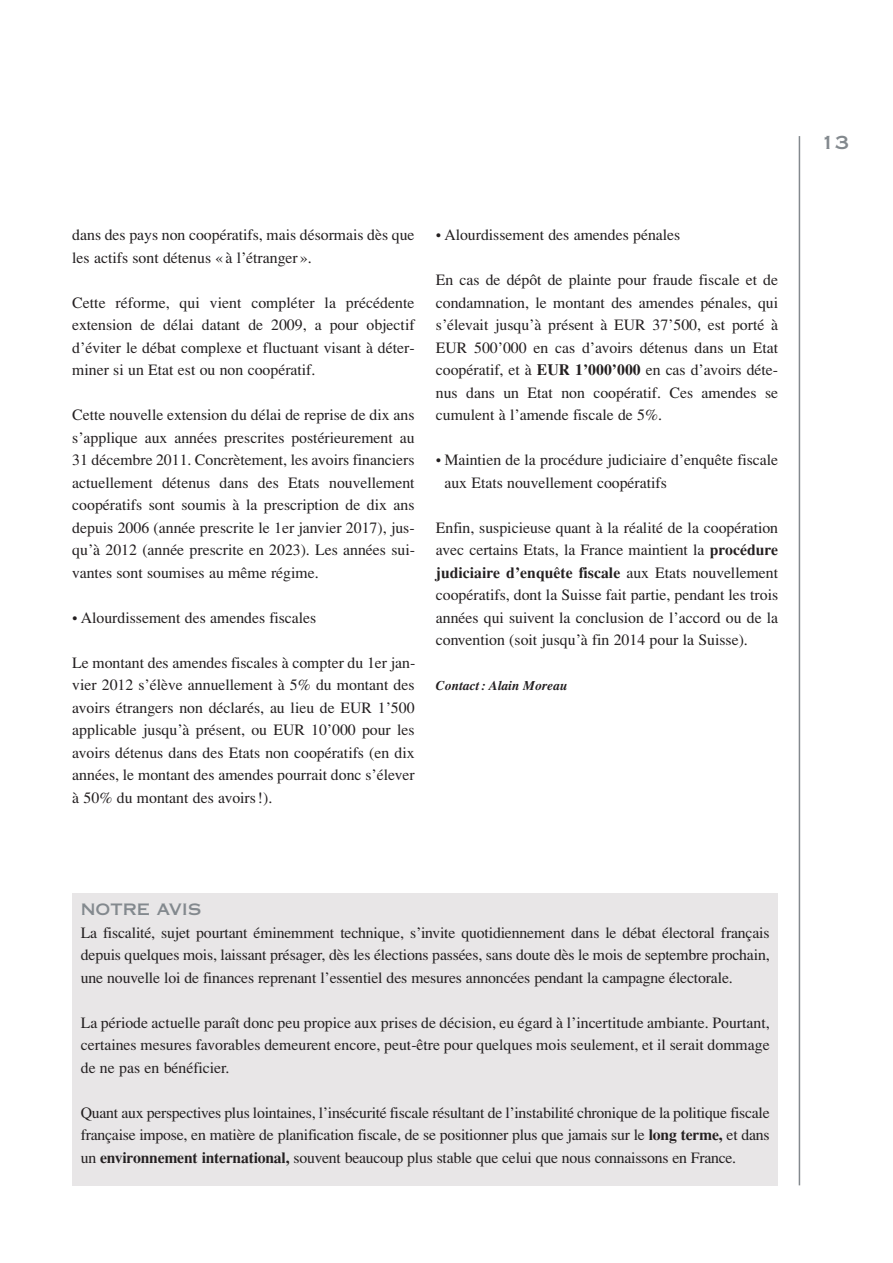
<style>
.page{position:relative;width:893px;height:1263px;background:#fff}
.page>*{position:absolute;margin:0;border:0;box-sizing:border-box;transform-origin:0 0}
.t1{font:18px "Copperplate Thirty One AB";color:#83898e}
.t2{font:15.75px/22.5px "Times";color:#231f20;text-align:justify}
.t3{font:15.75px "Copperplate Thirty One AB";color:#83898e}
.t4{font:italic 700 13.5px "Times";color:#231f20}
.s1{font-weight:700}
</style>
<div class="page">
<hr style="left:799px;top:136px;width:1px;height:1049px;background:#83898e">
<div style="left:72px;top:893px;width:706px;height:292px;background:#e8e6e7"></div>
<p class="t2" style="left:72px;top:224px;width:344px">dans des pays non coopératifs, mais désormais dès que les actifs sont détenus «à l’étranger».</p>
<p class="t2" style="left:72px;top:291px;width:344px">Cette réforme, qui vient compléter la précédente extension de délai datant de 2009, a pour objectif d’éviter le débat complexe et fluctuant visant à déter&shy;miner si un Etat est ou non coopératif.</p>
<p class="t2" style="left:72px;top:404px;width:344px">Cette nouvelle extension du délai de reprise de dix ans s’applique aux années prescrites postérieurement au 31 décembre 2011. Concrètement, les avoirs financiers actuellement détenus dans des Etats nouvellement coopératifs sont soumis à la prescription de dix ans depuis 2006 (année prescrite le 1er janvier 2017), jus&shy;qu’à 2012 (année prescrite en 2023). Les années sui&shy;vantes sont soumises au même régime.</p>
<p class="t2" style="left:72px;top:606px;width:246px">• Alourdissement des amendes fiscales</p>
<p class="t2" style="left:72px;top:651px;width:344px">Le montant des amendes fiscales à compter du 1er jan&shy;vier 2012 s’élève annuellement à 5% du montant des avoirs étrangers non déclarés, au lieu de EUR 1’500 applicable jusqu’à présent, ou EUR 10’000 pour les avoirs détenus dans des Etats non coopératifs (en dix années, le montant des amendes pourrait donc s’élever à 50% du montant des avoirs!).</p>
<p class="t2" style="left:436px;top:224px;width:246px">• Alourdissement des amendes pénales</p>
<p class="t2" style="left:436px;top:269px;width:344px">En cas de dépôt de plainte pour fraude fiscale et de condamnation, le montant des amendes pénales, qui s’élevait jusqu’à présent à EUR 37’500, est porté à EUR 500’000 en cas d’avoirs détenus dans un Etat coopératif, et à <span class="s1">EUR 1’000’000</span> en cas d’avoirs déte&shy;nus dans un Etat non coopératif. Ces amendes se cumulent à l’amende fiscale de 5%.</p>
<p class="t2" style="left:444px;top:449px;width:335px;text-indent:-9px">• Maintien de la procédure judiciaire d’enquête fiscale aux Etats nouvellement coopératifs</p>
<p class="t2" style="left:436px;top:516px;width:344px">Enfin, suspicieuse quant à la réalité de la coopération avec certains Etats, la France maintient la <span class="s1">procédure judiciaire d’enquête fiscale</span> aux Etats nouvellement coopératifs, dont la Suisse fait partie, pendant les trois années qui suivent la conclusion de l’accord ou de la convention (soit jusqu’à fin 2014 pour la Suisse).</p>
<p class="t4" style="left:436px;top:678px;width:133px">Contact: Alain Moreau</p>
<p class="t3" style="left:81px;top:904px;width:122px">NOTRE AVIS</p>
<p class="t2" style="left:81px;top:921px;width:690px">La fiscalité, sujet pourtant éminemment technique, s’invite quotidiennement dans le débat électoral français depuis quelques mois, laissant présager, dès les élections passées, sans doute dès le mois de septembre prochain, une nouvelle loi de finances reprenant l’essentiel des mesures annoncées pendant la campagne électorale.</p>
<p class="t2" style="left:81px;top:1011px;width:690px">La période actuelle paraît donc peu propice aux prises de décision, eu égard à l’incertitude ambiante. Pourtant, certaines mesures favorables demeurent encore, peut-être pour quelques mois seulement, et il serait dommage de ne pas en bénéficier.</p>
<p class="t2" style="left:81px;top:1101px;width:690px">Quant aux perspectives plus lointaines, l’insécurité fiscale résultant de l’instabilité chronique de la politique fiscale française impose, en matière de planification fiscale, de se positionner plus que jamais sur le <span class="s1">long terme,</span> et dans un <span class="s1">environnement international,</span> souvent beaucoup plus stable que celui que nous connaissons en France.</p>
<p class="t1" style="left:821px;top:136px;width:29px">13</p>
</div>
